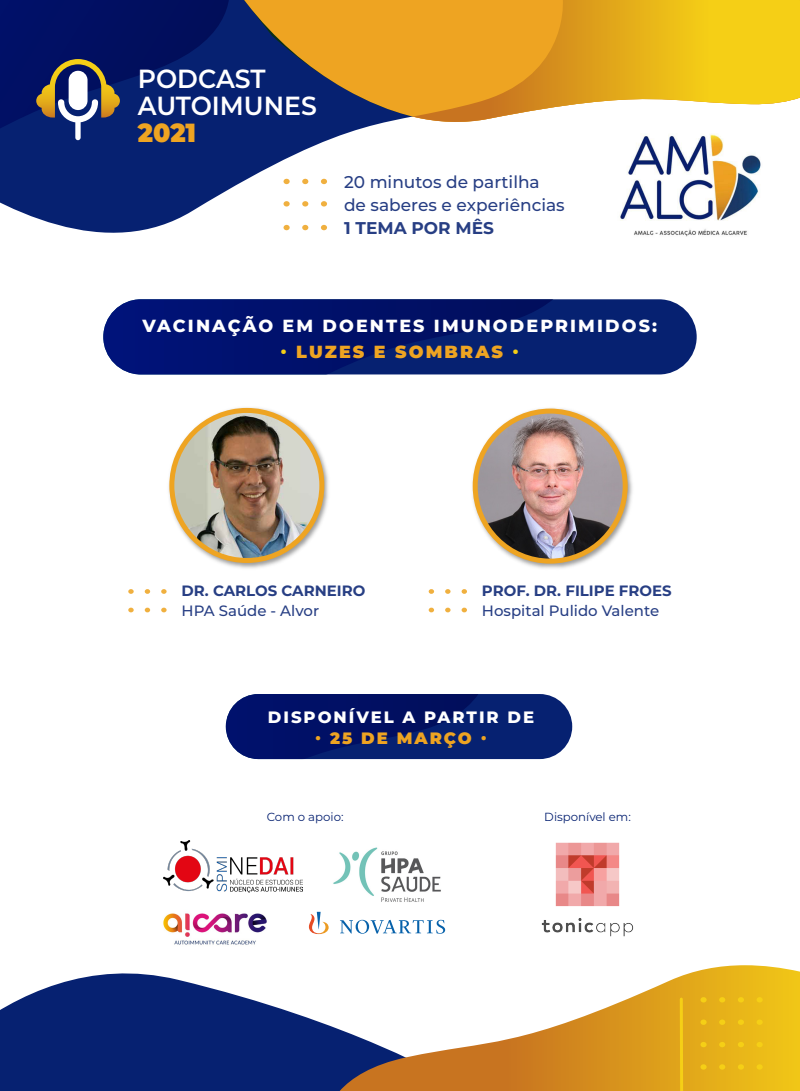
<style>
.page{position:relative;width:800px;height:1091px;background:#fff}
.page>*{position:absolute;margin:0;border:0;box-sizing:border-box;transform-origin:0 0}
.t1{font:600 26.2px/26.6px "Montserrat";color:#fff;scale:.96 1}
.t2{font:900 26.2px "Montserrat";color:#eea422;scale:.96 1}
.t3{font:800 17.5px/26.3px "Montserrat";letter-spacing:.12em;color:#fff;text-align:center}
.t4{font:500 17px/23px "Montserrat";color:#062171}
.t5{font:700 17px "Montserrat";color:#062171}
.t6{font:800 16.5px "Montserrat";letter-spacing:.12em;color:#fff}
.t7{font:900 16.5px "Montserrat";letter-spacing:.12em;color:#eea422}
.t8{font:700 15px "Montserrat";color:#062171}
.t9{font:500 15px "Montserrat";color:#062171}
.t10{font:11.7px "Montserrat";color:#062171}
.s1{font-weight:900;color:#f5cf16}
.s2{font-weight:900;color:#eea422}
</style>
<div class="page">
<svg style="left:0;top:973px;width:340px;height:118px;fill:#062171"></svg>
<svg style="left:28px;top:129px;width:332px;height:104px"></svg>
<svg style="left:0;top:0;width:230px;height:215px;background:#091e6e"></svg>
<svg style="left:183px;top:0;width:230px;height:129px;background:#675850"></svg>
<svg style="left:340px;top:965px;width:460px;height:126px"></svg>
<svg style="left:413px;top:0;width:387px;height:122px;background:#eab023"></svg>
<svg style="left:678px;top:996px;width:7px;height:95px"></svg>
<img style="left:576px;top:93px;width:215px;height:144px">
<svg style="left:757px;top:997px;width:6px;height:5px"></svg>
<svg style="left:757px;top:1019px;width:6px;height:6px"></svg>
<svg style="left:757px;top:1042px;width:6px;height:5px"></svg>
<svg style="left:757px;top:1064px;width:6px;height:5px"></svg>
<svg style="left:738px;top:997px;width:6px;height:5px"></svg>
<svg style="left:738px;top:1019px;width:6px;height:6px"></svg>
<svg style="left:738px;top:1042px;width:6px;height:5px"></svg>
<svg style="left:738px;top:1064px;width:6px;height:5px"></svg>
<svg style="left:719px;top:997px;width:6px;height:5px"></svg>
<svg style="left:719px;top:1019px;width:6px;height:6px"></svg>
<svg style="left:719px;top:1042px;width:6px;height:5px"></svg>
<svg style="left:719px;top:1064px;width:6px;height:5px"></svg>
<svg style="left:700px;top:997px;width:7px;height:5px"></svg>
<div style="left:700px;top:1019px;width:7px;height:6px;background:#f5cf16;border-radius:50%"></div>
<svg style="left:700px;top:1042px;width:7px;height:5px"></svg>
<svg style="left:700px;top:1064px;width:7px;height:5px"></svg>
<svg style="left:36px;top:59px;width:84px;height:81px;background:#474b64"></svg>
<div style="left:69px;top:71px;width:19px;height:39px;background:#fff;border-radius:9px"></div>
<svg style="left:321px;top:179px;width:6px;height:5px"></svg>
<svg style="left:321px;top:201px;width:6px;height:5px"></svg>
<svg style="left:302px;top:179px;width:6px;height:5px"></svg>
<svg style="left:302px;top:201px;width:6px;height:5px"></svg>
<svg style="left:284px;top:179px;width:6px;height:5px"></svg>
<svg style="left:284px;top:201px;width:6px;height:5px"></svg>
<svg style="left:321px;top:225px;width:6px;height:5px"></svg>
<svg style="left:302px;top:225px;width:6px;height:5px"></svg>
<svg style="left:284px;top:225px;width:6px;height:5px"></svg>
<div style="left:103px;top:299px;width:594px;height:75px;background:#062171;border-radius:38px"></div>
<svg style="left:103px;top:299px;width:485px;height:75px"></svg>
<div style="left:226px;top:694px;width:346px;height:65px;background:#062171;border-radius:33px"></div>
<svg style="left:226px;top:694px;width:252px;height:65px"></svg>
<img style="left:472px;top:408px;width:161px;height:161px">
<img style="left:475px;top:411px;width:150px;height:150px;border-radius:75px">
<div style="left:473px;top:408px;width:155px;height:155px;border:5px solid #eea422;border-radius:50%"></div>
<img style="left:168px;top:407px;width:161px;height:162px">
<img style="left:172px;top:410px;width:150px;height:150px;border-radius:75px">
<div style="left:169px;top:408px;width:155px;height:155px;border:5px solid #eea422;border-radius:50%"></div>
<svg style="left:462px;top:607px;width:5px;height:5px"></svg>
<svg style="left:445px;top:607px;width:6px;height:5px"></svg>
<svg style="left:429px;top:607px;width:5px;height:5px"></svg>
<svg style="left:462px;top:589px;width:5px;height:5px"></svg>
<svg style="left:445px;top:589px;width:6px;height:5px"></svg>
<svg style="left:429px;top:589px;width:5px;height:5px"></svg>
<svg style="left:161px;top:607px;width:6px;height:5px"></svg>
<svg style="left:145px;top:607px;width:5px;height:5px"></svg>
<svg style="left:128px;top:607px;width:6px;height:5px"></svg>
<svg style="left:161px;top:589px;width:6px;height:5px"></svg>
<svg style="left:145px;top:589px;width:5px;height:5px"></svg>
<svg style="left:128px;top:589px;width:6px;height:5px"></svg>
<img style="left:541px;top:842px;width:93px;height:95px">
<img style="left:163px;top:841px;width:139px;height:51px">
<img style="left:163px;top:913px;width:104px;height:32px">
<img style="left:333px;top:847px;width:108px;height:55px">
<svg style="left:309px;top:912px;width:20px;height:22px"></svg>
<svg style="left:340px;top:920px;width:105px;height:13px"></svg>
<h1 class="t1" style="left:138px;top:65px;width:188px">PODCAST<br>AUTOIMUNES</h1>
<h1 class="t2" style="left:138px;top:112px;width:62px">2021</h1>
<p class="t4" style="left:344px;top:170px;width:222px">20 minutos de partilha de saberes e experiências</p>
<p class="t5" style="left:344px;top:216px;width:152px">1 TEMA POR MÊS</p>
<p class="t3" style="left:142px;top:311px;width:516px">VACINAÇÃO EM DOENTES IMUNODEPRIMIDOS: <span class="s1">∙</span> <span class="s2">LUZES E SOMBRAS</span> <span class="s1">∙</span></p>
<p class="t8" style="left:182px;top:580px;width:185px">DR. CARLOS CARNEIRO</p>
<p class="t9" style="left:182px;top:600px;width:139px">HPA Saúde - Alvor</p>
<p class="t8" style="left:482px;top:580px;width:191px">PROF. DR. FILIPE FROES</p>
<p class="t9" style="left:482px;top:600px;width:179px">Hospital Pulido Valente</p>
<p class="t6" style="left:268px;top:705px;width:268px">DISPONÍVEL A PARTIR DE</p>
<p class="t7" style="left:315px;top:726px;width:173px">∙ 25 DE MARÇO ∙</p>
<p class="t10" style="left:267px;top:809px;width:78px">Com o apoio:</p>
<p class="t10" style="left:544px;top:809px;width:88px">Disponível em:</p>
</div>
